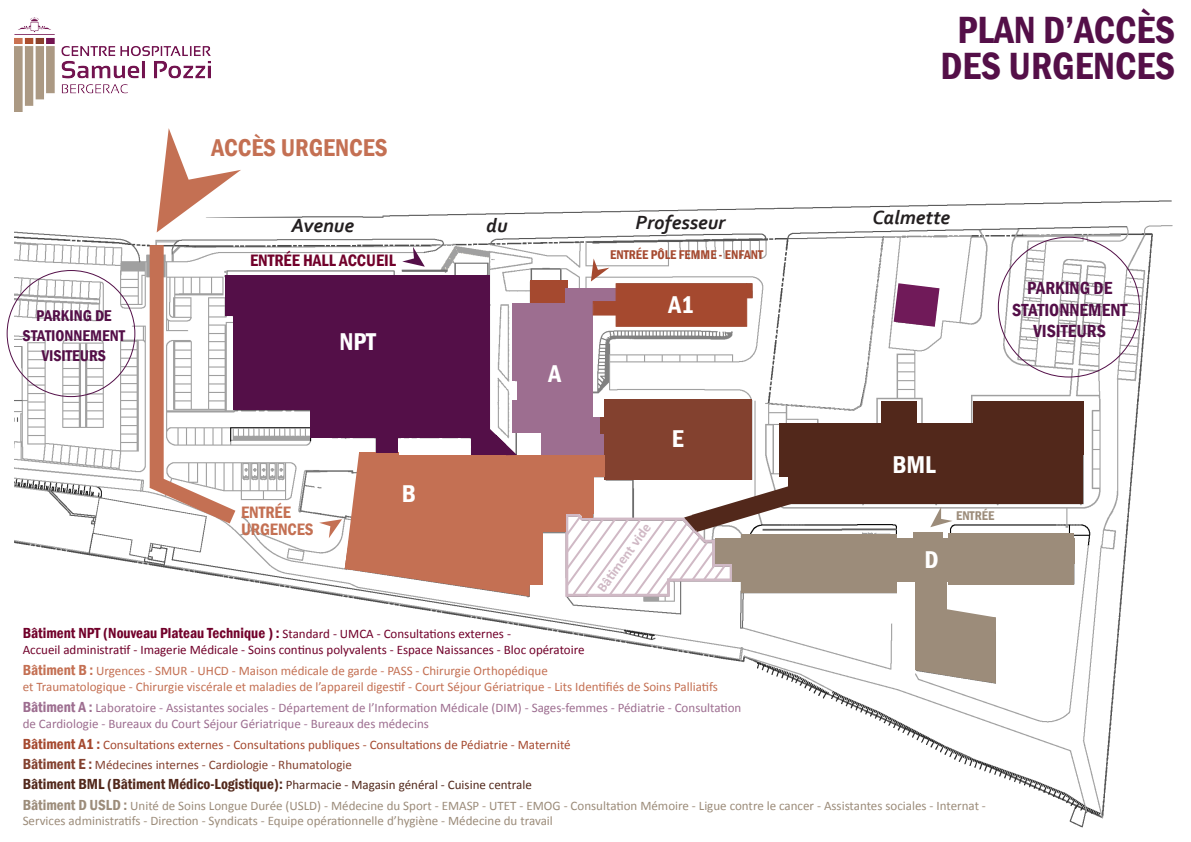
<style>
.page{position:relative;width:1191px;height:842px;background:#fff}
.page>*{position:absolute;margin:0;border:0;box-sizing:border-box;transform-origin:0 0}
.t1{font:600 condensed 39px "Franklin Gothic";color:#540f48}
.t2{font:600 condensed 25px "Franklin Gothic";color:#c47053}
.t3{font:600 condensed 25px "Franklin Gothic";color:#fff}
.t4{font:italic 700 20px "Corbel";color:#231f20}
.t5{font:600 condensed 18px "Franklin Gothic";color:#540f48}
.t6{font:600 condensed 17px "Franklin Gothic";color:#71002a}
.t7{font:600 condensed 17px "Franklin Gothic";color:#c47053}
.t8{font:600 condensed 16px "Franklin Gothic";color:#540f48}
.t9{font:600 condensed 15px "Franklin Gothic";color:#71002a}
.t10{font:700 14px "Calibri";color:#d0b9c5}
.t11{font:13px/15.6px "Calibri";color:#9c8c7a}
.t12{font:13px "Calibri";color:#c47053}
.t13{font:13px/15.6px "Calibri";color:#9d6e90}
.t14{font:13px "Calibri";color:#71002a}
.t15{font:13px "Calibri";color:#a5492f}
.t16{font:13px "Calibri";color:#52281b}
.t17{font:13px "Calibri";color:#83412f}
.t18{font:600 condensed 13px "Franklin Gothic";color:#a5492f}
.t19{font:600 condensed 13px "Franklin Gothic";color:#9c8c7a}
.s1{font-family:"Calibri";font-weight:400;font-stretch:normal;font-size:13px}
.s2{font-family:"Franklin Gothic";font-weight:600;font-stretch:condensed;font-size:15px}
</style>
<div class="page">
<img style="left:15px;top:200px;width:1158px;height:628px">
<svg style="left:893px;top:283px;width:46px;height:44px;background:#8b4779"></svg>
<svg style="left:210px;top:65px;width:567px;height:153px"></svg>
<div style="left:715px;top:538px;width:359px;height:26px;background:#9c8c7a"></div>
<div style="left:740px;top:534px;width:156px;height:59px;background:#9c8c7a"></div>
<div style="left:913px;top:532px;width:29px;height:49px;background:#9c8c7a"></div>
<div style="left:888px;top:557px;width:186px;height:24px;background:#9c8c7a"></div>
<div style="left:948px;top:578px;width:126px;height:7px;background:#9c8c7a"></div>
<div style="left:948px;top:534px;width:126px;height:5px;background:#9c8c7a"></div>
<div style="left:915px;top:581px;width:31px;height:88px;background:#9c8c7a"></div>
<svg style="left:915px;top:609px;width:81px;height:75px"></svg>
<div style="left:604px;top:400px;width:147px;height:80px;background:#83412f"></div>
<div style="left:517px;top:560px;width:26px;height:24px;background:#c47053"></div>
<div style="left:543px;top:455px;width:50px;height:59px;background:#c47053"></div>
<div style="left:581px;top:455px;width:24px;height:22px;background:#c47053"></div>
<div style="left:542px;top:511px;width:23px;height:21px;background:#c47053"></div>
<div style="left:226px;top:275px;width:264px;height:40px;background:#540f48"></div>
<div style="left:233px;top:310px;width:256px;height:99px;background:#540f48"></div>
<div style="left:310px;top:388px;width:180px;height:50px;background:#540f48"></div>
<div style="left:513px;top:303px;width:80px;height:78px;background:#9d6e90"></div>
<div style="left:517px;top:375px;width:76px;height:45px;background:#9d6e90"></div>
<div style="left:513px;top:401px;width:80px;height:32px;background:#9d6e90"></div>
<div style="left:541px;top:417px;width:63px;height:38px;background:#9d6e90"></div>
<div style="left:601px;top:417px;width:8px;height:17px;background:#83412f"></div>
<div style="left:530px;top:281px;width:38px;height:22px;background:#a5492f"></div>
<div style="left:565px;top:288px;width:52px;height:15px;background:#9d6e90"></div>
<div style="left:593px;top:301px;width:31px;height:14px;background:#a5492f"></div>
<div style="left:615px;top:283px;width:132px;height:44px;background:#a5492f;border:1px solid #a5492f"></div>
<div style="left:746px;top:283px;width:6px;height:15px;background:#a5492f"></div>
<div style="left:779px;top:423px;width:196px;height:53px;background:#52281b"></div>
<div style="left:788px;top:449px;width:295px;height:55px;background:#52281b"></div>
<div style="left:973px;top:402px;width:110px;height:53px;background:#52281b"></div>
<div style="left:881px;top:402px;width:36px;height:53px;background:#52281b"></div>
<svg style="left:563px;top:485px;width:234px;height:113px"></svg>
<svg style="left:930px;top:507px;width:22px;height:20px"></svg>
<svg style="left:591px;top:258px;width:18px;height:24px"></svg>
<svg style="left:402px;top:247px;width:23px;height:20px"></svg>
<img style="left:14px;top:17px;width:196px;height:95px">
<svg style="left:319px;top:424px;width:221px;height:172px"></svg>
<svg style="left:157px;top:128px;width:84px;height:104px"></svg>
<div style="left:150px;top:245px;width:14px;height:243px;background:#c47053"></div>
<svg style="left:134px;top:463px;width:117px;height:73px"></svg>
<p class="t2" style="left:212px;top:131px;width:177px">ACCÈS URGENCES</p>
<p class="t1" style="left:957px;top:4px;width:219px">PLAN D’ACCÈS</p>
<p class="t1" style="left:940px;top:40px;width:236px">DES URGENCES</p>
<p class="t4" style="left:291px;top:213px;width:64px">Avenue</p>
<p class="t4" style="left:486px;top:213px;width:23px">du</p>
<p class="t4" style="left:635px;top:210px;width:92px">Professeur</p>
<p class="t4" style="left:872px;top:205px;width:79px">Calmette</p>
<p class="t8" style="left:36px;top:305px;width:77px">PARKING DE</p>
<p class="t8" style="left:23px;top:325px;width:104px">STATIONNEMENT</p>
<p class="t8" style="left:42px;top:345px;width:66px">VISITEURS</p>
<p class="t6" style="left:250px;top:249px;width:148px">ENTRÉE HALL ACCUEIL</p>
<p class="t3" style="left:339px;top:325px;width:38px">NPT</p>
<p class="t3" style="left:548px;top:357px;width:14px">A</p>
<p class="t18" style="left:610px;top:246px;width:154px">ENTRÉE PÔLE FEMME - ENFANT</p>
<p class="t3" style="left:668px;top:288px;width:27px">A1</p>
<p class="t5" style="left:1027px;top:276px;width:86px">PARKING DE</p>
<p class="t5" style="left:1012px;top:298px;width:117px">STATIONNEMENT</p>
<p class="t5" style="left:1033px;top:319px;width:74px">VISITEURS</p>
<p class="t7" style="left:241px;top:501px;width:51px">ENTRÉE</p>
<p class="t7" style="left:241px;top:518px;width:74px">URGENCES</p>
<p class="t3" style="left:402px;top:477px;width:16px">B</p>
<p class="t3" style="left:672px;top:422px;width:13px">E</p>
<p class="t10" style="left:593px;top:585px;width:83px;rotate:-54deg">Bâti ment vide</p>
<p class="t3" style="left:892px;top:447px;width:45px">BML</p>
<p class="t3" style="left:924px;top:543px;width:16px">D</p>
<p class="t19" style="left:956px;top:507px;width:40px">ENTRÉE</p>
<p class="t9" style="left:23px;top:623px;width:490px">Bâtiment NPT (Nouveau Plateau Technique ) : <span class="s1">Standard - UMCA - Consultations externes -</span></p>
<p class="t14" style="left:23px;top:641px;width:563px">Accueil administratif - Imagerie Médicale - Soins continus polyvalents - Espace Naissances - Bloc opératoire</p>
<p class="t12" style="left:23px;top:662px;width:527px"><span class="s2">Bâtiment B :</span> Urgences - SMUR - UHCD - Maison médicale de garde - PASS - Chirurgie Orthopédique</p>
<p class="t12" style="left:23px;top:678px;width:697px">et Traumatologique - Chirurgie viscérale et maladies de l’appareil digestif - Court Séjour Gériatrique - Lits Identifiés de Soins Palliatifs</p>
<p class="t13" style="left:23px;top:700px;width:720px"><span class="s2">Bâtiment A :</span> Laboratoire - Assistantes sociales - Département de l’Information Médicale (DIM) - Sages-femmes - Pédiatrie - Consultation de Cardiologie - Bureaux du Court Séjour Gériatrique - Bureaux des médecins</p>
<p class="t15" style="left:23px;top:736px;width:549px"><span class="s2">Bâtiment A1 :</span> Consultations externes - Consultations publiques - Consultations de Pédiatrie - Maternité</p>
<p class="t17" style="left:23px;top:757px;width:331px"><span class="s2">Bâtiment E :</span> Médecines internes - Cardiologie - Rhumatologie</p>
<p class="t16" style="left:23px;top:777px;width:511px"><span class="s2">Bâtiment BML (Bâtiment Médico-Logistique):</span> Pharmacie - Magasin général - Cuisine centrale</p>
<p class="t11" style="left:23px;top:798px;width:964px"><span class="s2">Bâtiment D USLD :</span> Unité de Soins Longue Durée (USLD) - Médecine du Sport - EMASP - UTET - EMOG - Consultation Mémoire - Ligue contre le cancer - Assistantes sociales - Internat -<br>Services administratifs - Direction - Syndicats - Equipe opérationnelle d’hygiène - Médecine du travail</p>
</div>
